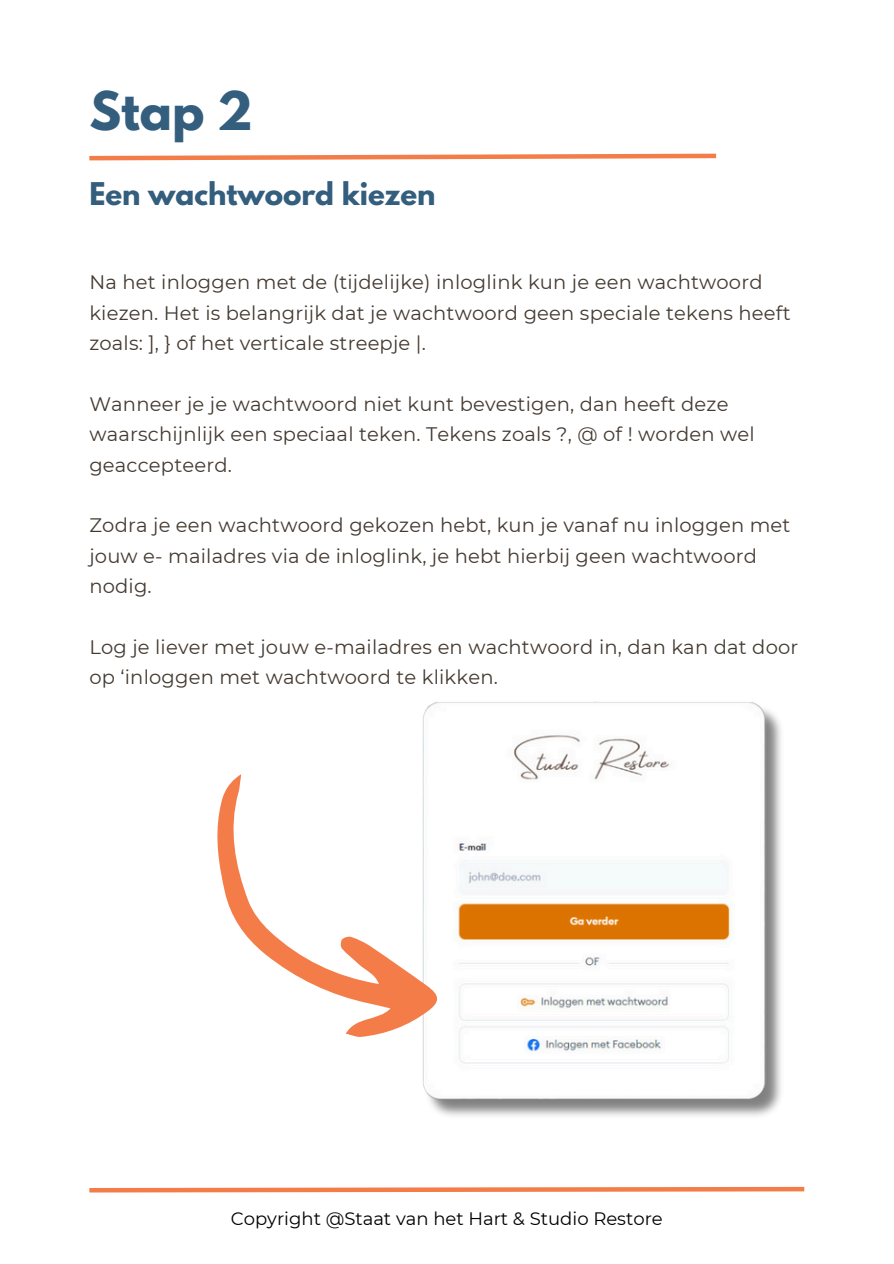
<style>
.page{position:relative;width:894px;height:1264px;background:#fff}
.page>*{position:absolute;margin:0;border:0;box-sizing:border-box;transform-origin:0 0}
.t1{font:700 47.25px "League Spartan";color:#345e7d}
.t2{font:700 27.75px "League Spartan";color:#345e7d}
.t3{font:19.5px/30.3px "Montserrat";letter-spacing:.01em;color:#443a31}
.t4{font:18px "Montserrat";color:#000}
</style>
<div class="page">
<svg style="left:89px;top:153px;width:628px;height:8px"></svg>
<svg style="left:89px;top:1186px;width:716px;height:7px"></svg>
<img style="left:422px;top:701px;width:359px;height:415px">
<svg style="left:217px;top:770px;width:270px;height:287px"></svg>
<p class="t1" style="left:89px;top:87px;width:165px">Stap 2</p>
<p class="t2" style="left:89px;top:179px;width:347px">Een wachtwoord kiezen</p>
<h2 class="t3" style="left:89px;top:267px;width:702px">Na het inloggen met de (tijdelijke) inloglink kun je een wachtwoord kiezen. Het is belangrijk dat je wachtwoord geen speciale tekens heeft zoals: ], } of het verticale streepje |.</h2>
<p class="t3" style="left:89px;top:388px;width:666px">Wanneer je je wachtwoord niet kunt bevestigen, dan heeft deze waarschijnlijk een speciaal teken. Tekens zoals ?, @ of ! worden wel geaccepteerd.</p>
<p class="t3" style="left:89px;top:510px;width:702px">Zodra je een wachtwoord gekozen hebt, kun je vanaf nu inloggen met jouw e- mailadres via de inloglink, je hebt hierbij geen wachtwoord nodig.</p>
<p class="t3" style="left:89px;top:631px;width:710px">Log je liever met jouw e-mailadres en wachtwoord in, dan kan dat door op ‘inloggen met wachtwoord te klikken.</p>
<p class="t4" style="left:231px;top:1207px;width:433px">Copyright @Staat van het Hart &amp; Studio Restore</p>
</div>
